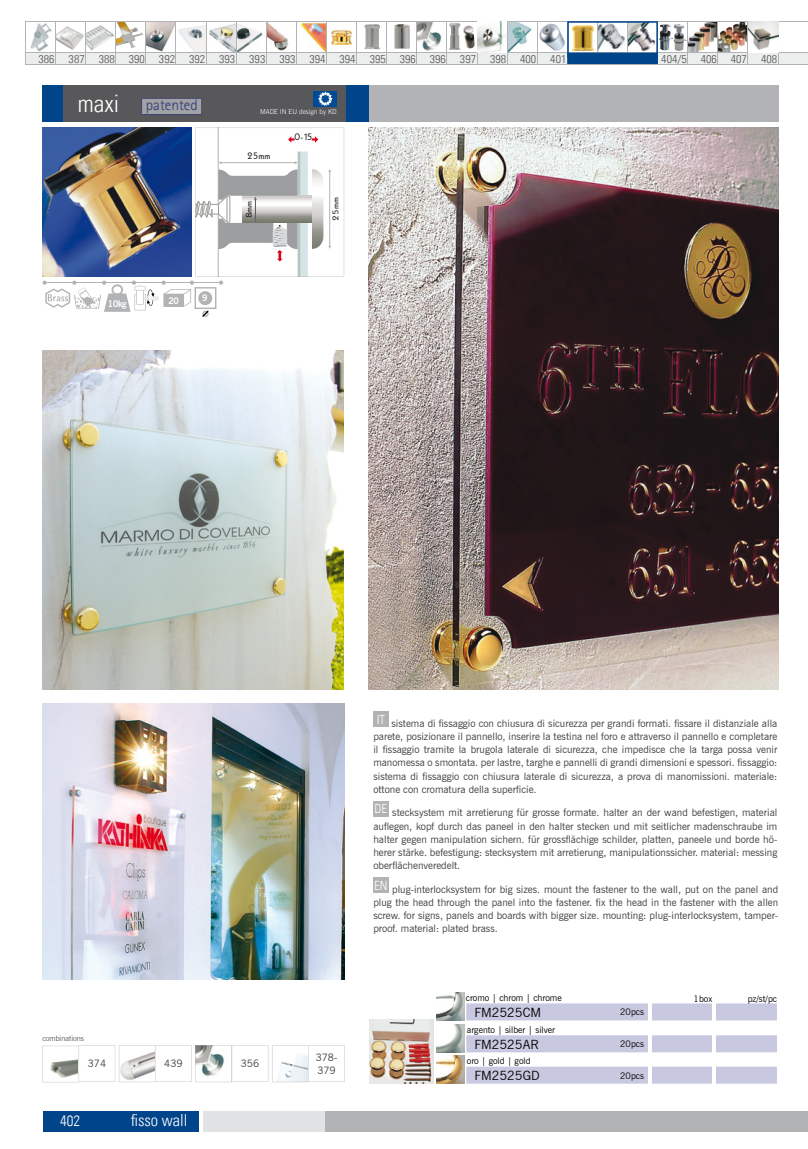
<style>
.page{position:relative;width:808px;height:1149px;background:#fff}
.page>*{position:absolute;margin:0;border:0;box-sizing:border-box;transform-origin:0 0}
.t1{font:300 condensed 16.5px "Univers LT";color:#fff}
.t2{font:300 15.3px "Rotis Sans Serif";color:#2a3476}
.t3{font:300 condensed 15px "Univers LT";color:#fff}
.t4{font:12.75px "News Gothic BT";color:#000}
.t5{font:300 condensed 11.25px "Univers LT";color:#58585a;scale:1.07 1}
.t6{font:10.2px/13.2px "News Gothic BT";color:#3e3d40;text-align:justify}
.t7{font:10.05px "Geometric 231 BT Roman C";color:#000}
.t8{font:9px "News Gothic BT";color:#000}
.t9{font:700 9px "News Gothic BT";letter-spacing:-.05em;color:#fff}
.t10{font:9px "Geometric 231 BT Roman C";color:#000;scale:1.14 1}
.t11{font:300 7.5px "News Gothic BT";color:#3e3d40}
.t12{font:300 6.75px "News Gothic BT";color:#fff}
.s1{font-family:"Univers LT";font-stretch:condensed;font-size:24px;color:#fff}
</style>
<div class="page">
<div style="left:325px;top:1110px;width:483px;height:20px;background:#b2b3b4"></div>
<div style="left:203px;top:1110px;width:122px;height:20px;background:#e1e2e3"></div>
<div style="left:43px;top:1110px;width:156px;height:20px;background:#00448a"></div>
<hr style="left:25px;top:64px;width:31px;height:1px;background:#b1b3b4">
<hr style="left:56px;top:64px;width:30px;height:1px;background:#b1b3b4">
<hr style="left:86px;top:64px;width:30px;height:1px;background:#b1b3b4">
<hr style="left:116px;top:64px;width:30px;height:1px;background:#b1b3b4">
<hr style="left:146px;top:64px;width:30px;height:1px;background:#b1b3b4">
<hr style="left:176px;top:64px;width:30px;height:1px;background:#b1b3b4">
<hr style="left:206px;top:64px;width:30px;height:1px;background:#b1b3b4">
<hr style="left:236px;top:64px;width:30px;height:1px;background:#b1b3b4">
<hr style="left:266px;top:64px;width:30px;height:1px;background:#b1b3b4">
<hr style="left:296px;top:64px;width:30px;height:1px;background:#b1b3b4">
<hr style="left:326px;top:64px;width:31px;height:1px;background:#b1b3b4">
<hr style="left:357px;top:64px;width:30px;height:1px;background:#b1b3b4">
<hr style="left:387px;top:64px;width:30px;height:1px;background:#b1b3b4">
<hr style="left:417px;top:64px;width:30px;height:1px;background:#b1b3b4">
<hr style="left:447px;top:64px;width:30px;height:1px;background:#b1b3b4">
<hr style="left:477px;top:64px;width:30px;height:1px;background:#b1b3b4">
<hr style="left:507px;top:64px;width:30px;height:1px;background:#b1b3b4">
<hr style="left:537px;top:64px;width:30px;height:1px;background:#b1b3b4">
<hr style="left:567px;top:64px;width:30px;height:1px;background:#b1b3b4">
<hr style="left:597px;top:64px;width:30px;height:1px;background:#b1b3b4">
<hr style="left:627px;top:64px;width:31px;height:1px;background:#b1b3b4">
<hr style="left:658px;top:64px;width:30px;height:1px;background:#b1b3b4">
<hr style="left:688px;top:64px;width:30px;height:1px;background:#b1b3b4">
<hr style="left:718px;top:64px;width:30px;height:1px;background:#b1b3b4">
<hr style="left:748px;top:64px;width:30px;height:1px;background:#b1b3b4">
<hr style="left:778px;top:64px;width:30px;height:1px;background:#b1b3b4">
<img style="left:370px;top:1019px;width:64px;height:63px">
<img style="left:436px;top:1055px;width:28px;height:28px">
<img style="left:42px;top:350px;width:301px;height:339px">
<img style="left:369px;top:128px;width:409px;height:561px">
<svg style="left:43px;top:128px;width:301px;height:189px"></svg>
<div style="left:369px;top:85px;width:409px;height:36px;background:#b1b3b4"></div>
<div style="left:43px;top:85px;width:22px;height:36px;background:#00448a"></div>
<div style="left:64px;top:85px;width:283px;height:36px;background:#58585a"></div>
<div style="left:347px;top:85px;width:22px;height:36px;background:#00448a"></div>
<svg style="left:141px;top:98px;width:61px;height:17px"></svg>
<img style="left:436px;top:992px;width:28px;height:28px">
<img style="left:436px;top:1024px;width:28px;height:27px">
<div style="left:466px;top:1066px;width:311px;height:17px;background:#c8c9e0"></div>
<hr style="left:648px;top:1066px;width:3px;height:17px;background:#fff">
<hr style="left:712px;top:1066px;width:3px;height:17px;background:#fff">
<svg style="left:466px;top:1035px;width:311px;height:16px;background:#c9cae0"></svg>
<hr style="left:648px;top:1034px;width:3px;height:17px;background:#fff">
<hr style="left:712px;top:1034px;width:3px;height:17px;background:#fff">
<div style="left:466px;top:1003px;width:311px;height:17px;background:#c8c9e0"></div>
<hr style="left:648px;top:1003px;width:3px;height:17px;background:#fff">
<hr style="left:712px;top:1003px;width:3px;height:17px;background:#fff">
<div style="left:373px;top:711px;width:15px;height:15px;background:#b2b3b4"></div>
<div style="left:373px;top:801px;width:15px;height:15px;background:#b2b3b4"></div>
<div style="left:373px;top:877px;width:15px;height:15px;background:#b1b3b4"></div>
<div style="left:314px;top:91px;width:23px;height:15px;background:#004b95"></div>
<svg style="left:319px;top:92px;width:12px;height:13px"></svg>
<img style="left:43px;top:703px;width:301px;height:276px">
<img style="left:25px;top:21px;width:783px;height:43px">
<svg style="left:43px;top:1045px;width:302px;height:36px"></svg>
<p class="t5" style="left:39px;top:52px;width:692px">386 387 388 390 392 392 393 393 393 394 394 395 396 396 397 398 400 401 402 403 403 404/5 406 407 408</p>
<h2 class="t2" style="left:78px;top:96px;width:121px"><span class="s1">maxi</span> patented</h2>
<p class="t9" style="left:108px;top:298px;width:20px">10kg</p>
<p class="t9" style="left:169px;top:295px;width:12px">20</p>
<p class="t9" style="left:202px;top:292px;width:7px">9</p>
<p class="t12" style="left:260px;top:107px;width:78px">MADE IN EU design by KD</p>
<p class="t7" style="left:247px;top:149px;width:25px">25mm</p>
<p class="t10" style="left:243px;top:218px;width:17px;rotate:-90deg">8mm</p>
<p class="t7" style="left:295px;top:130px;width:20px">0-15</p>
<p class="t10" style="left:329px;top:220px;width:22px;rotate:-90deg">25mm</p>
<p class="t11" style="left:42px;top:1033px;width:43px">combinations</p>
<p class="t6" style="left:88px;top:1056px;width:20px">374</p>
<p class="t6" style="left:164px;top:1056px;width:20px">439</p>
<p class="t6" style="left:241px;top:1056px;width:20px">356</p>
<h3 class="t3" style="left:60px;top:1111px;width:21px">402</h3>
<h1 class="t1" style="left:131px;top:1110px;width:58px">fisso wall</h1>
<p class="t6" style="left:316px;top:1050px;width:23px">378-<br>379</p>
<p class="t6" style="left:373px;top:716px;width:405px;text-indent:3px"><sup>it</sup> sistema di fissaggio con chiusura di sicurezza per grandi formati. fissare il distanziale alla parete, posizionare il pannello, inserire la testina nel foro e attraverso il pannello e completare il fissaggio tramite la brugola laterale di sicurezza, che impedisce che la targa possa venir manomessa o smontata. per lastre, targhe e pannelli di grandi dimensioni e spessori. fissaggio: sistema di fissaggio con chiusura laterale di sicurezza, a prova di manomissioni. materiale: ottone con cromatura della superficie .</p>
<p class="t6" style="left:373px;top:805px;width:405px"><sup>de</sup> stecksystem mit arretierung für grosse formate. halter an der wand befestigen, material auflegen, kopf durch das paneel in den halter stecken und mit seitlicher madenschraube im halter gegen manipulation sichern. für grossflächige schilder, platten, paneele und borde hö&shy;herer stärke. befestigung: stecksystem mit arretierung, manipulationssicher. material: messing oberflächenveredelt .</p>
<p class="t6" style="left:373px;top:882px;width:406px"><sup>en</sup> plug-interlocksystem for big sizes. mount the fastener to the wall, put on the panel and plug the head through the panel into the fastener. fix the head in the fastener with the allen screw. for signs, panels and boards with bigger size. mounting: plug-interlocksystem, tamper&shy;proof. material: plated brass .</p>
<p class="t8" style="left:466px;top:992px;width:97px">cromo | chrom | chrome</p>
<p class="t4" style="left:474px;top:1004px;width:68px">FM2525CM</p>
<p class="t8" style="left:620px;top:1006px;width:25px">20pcs</p>
<p class="t8" style="left:467px;top:1024px;width:90px">argento | silber | silver</p>
<p class="t4" style="left:474px;top:1036px;width:66px">FM2525AR</p>
<p class="t8" style="left:620px;top:1038px;width:25px">20pcs</p>
<p class="t8" style="left:467px;top:1055px;width:65px">oro | gold | gold</p>
<p class="t4" style="left:474px;top:1067px;width:67px">FM2525GD</p>
<p class="t8" style="left:620px;top:1069px;width:25px">20pcs</p>
<p class="t8" style="left:693px;top:992px;width:20px">1box</p>
<p class="t8" style="left:748px;top:992px;width:31px">pz/st/pc</p>
</div>
